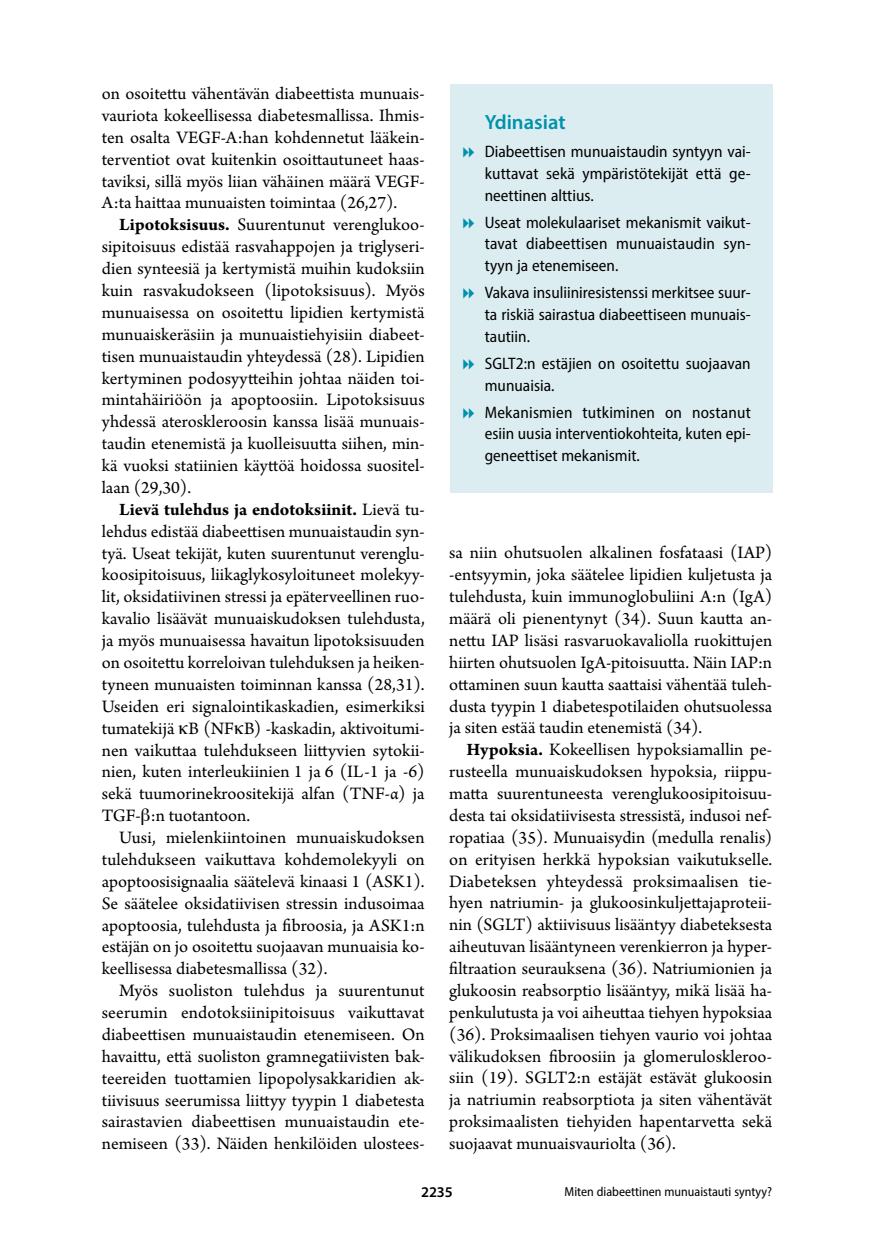
<style>
.page{position:relative;width:874px;height:1241px;background:#fff}
.page>*{position:absolute;margin:0;border:0;box-sizing:border-box;transform-origin:0 0}
.t1{font:600 20.65px "Myriad Pro";color:#0092ac}
.t2{font:18.38px/21.9px "Arno Pro";color:#000;text-align:justify}
.t3{font:semi-condensed 16.62px/21.9px "Myriad Pro";color:#000;text-align:justify}
.t4{font:600 14.88px "Myriad Pro";color:#000}
.t5{font:semi-condensed 13.12px "Myriad Pro";color:#000}
.s1{font-weight:700}
</style>
<div class="page">
<div style="left:449px;top:84px;width:323px;height:409px;background:#dcedf1"></div>
<p class="t2" style="left:102px;top:84px;width:324px">on osoitettu vähentävän diabeettista munuais&shy;vauriota kokeellisessa diabetesmallissa. Ihmis&shy;ten osalta VEGF-A:han kohdennetut lääkein&shy;terventiot ovat kuitenkin osoittautuneet haas&shy;taviksi, sillä myös liian vähäinen määrä VEGF-A:ta haittaa munuaisten toimintaa (26,27).</p>
<p class="t2" style="left:102px;top:215px;width:324px;text-indent:17px"><span class="s1">Lipotoksisuus.</span> Suurentunut verenglukoo&shy;sipitoisuus edistää rasvahappojen ja triglyseri&shy;dien synteesiä ja kertymistä muihin kudoksiin kuin rasvakudokseen (lipotoksisuus). Myös munuaisessa on osoitettu lipidien kertymistä munuaiskeräsiin ja munuaistiehyisiin diabeet&shy;tisen munuaistaudin yhteydessä (28). Lipidien kertyminen podosyytteihin johtaa näiden toi&shy;mintahäiriöön ja apoptoosiin. Lipotoksisuus yhdessä ateroskleroosin kanssa lisää munuais&shy;taudin etenemistä ja kuolleisuutta siihen, min&shy;kä vuoksi statiinien käyttöä hoidossa suositel&shy;laan (29,30).</p>
<p class="t2" style="left:102px;top:499px;width:324px;text-indent:17px"><span class="s1">Lievä tulehdus ja endotoksiinit.</span> Lievä tu&shy;lehdus edistää diabeettisen munuaistaudin syn&shy;tyä. Useat tekijät, kuten suurentunut verenglu&shy;koosipitoisuus, liikaglykosyloituneet molekyy&shy;lit, oksidatiivinen stressi ja epäterveellinen ruo&shy;kavalio lisäävät munuaiskudoksen tulehdusta, ja myös munuaisessa havaitun lipotoksisuuden on osoitettu korreloivan tulehduksen ja heiken&shy;tyneen munuaisten toiminnan kanssa (28,31).<br>Useiden eri signalointikaskadien, esimerkiksi tumatekijä B (NF B) ‑kaskadin, aktivoitumi&shy;nen vaikuttaa tulehdukseen liittyvien sytokii&shy;nien, kuten interleukiinien 1 ja 6 (IL-1 ja ‑6) sekä tuumorinekroositekijä alfan (TNF-α) ja TGF- :n tuotantoon.</p>
<p class="t2" style="left:102px;top:827px;width:324px;text-indent:17px">Uusi, mielenkiintoinen munuaiskudoksen tulehdukseen vaikuttava kohdemolekyyli on apoptoosisignaalia säätelevä kinaasi 1 (ASK1).<br>Se säätelee oksidatiivisen stressin indusoimaa apoptoosia, tulehdusta ja fibroosia, ja ASK1:n estäjän on jo osoitettu suojaavan munuaisia ko&shy;keellisessa diabetesmallissa (32).</p>
<p class="t2" style="left:102px;top:980px;width:324px;text-indent:17px">Myös suoliston tulehdus ja suurentunut seerumin endotoksiinipitoisuus vaikuttavat diabeettisen munuaistaudin etenemiseen. On havaittu, että suoliston gramnegatiivisten bak&shy;teereiden tuottamien lipopolysakkaridien ak&shy;tiivisuus seerumissa liittyy tyypin 1 diabetesta sairastavien diabeettisen munuaistaudin ete&shy;nemiseen (33). Näiden henkilöiden ulostees-</p>
<p class="t1" style="left:484px;top:109px;width:82px">Ydinasiat</p>
<p class="t3" style="left:484px;top:140px;width:267px">Diabeettisen munuaistaudin syntyyn vai&shy;kuttavat sekä ympäristötekijät että ge&shy;neettinen alttius.</p>
<p class="t3" style="left:484px;top:211px;width:267px">Useat molekulaariset mekanismit vaikut&shy;tavat diabeettisen munuaistaudin syn&shy;tyyn ja etenemiseen.</p>
<p class="t3" style="left:484px;top:281px;width:267px">Vakava insuliiniresistenssi merkitsee suur&shy;ta riskiä sairastua diabeettiseen munuais&shy;tautiin.</p>
<p class="t3" style="left:484px;top:352px;width:267px">SGLT2:n estäjien on osoitettu suojaavan munuaisia.</p>
<p class="t3" style="left:484px;top:401px;width:267px">Mekanismien tutkiminen on nostanut esiin uusia interventiokohteita, kuten epi&shy;geneettiset mekanismit.</p>
<p class="t2" style="left:449px;top:542px;width:324px">sa niin ohutsuolen alkalinen fosfataasi (IAP) ‑entsyymin, joka säätelee lipidien kuljetusta ja tulehdusta, kuin immunoglobuliini A:n (IgA) määrä oli pienentynyt (34). Suun kautta an&shy;nettu IAP lisäsi rasvaruokavaliolla ruokittujen hiirten ohutsuolen IgA-pitoisuutta. Näin IAP:n ottaminen suun kautta saattaisi vähentää tuleh&shy;dusta tyypin 1 diabetespotilaiden ohutsuolessa ja siten estää taudin etenemistä (34).</p>
<p class="t2" style="left:449px;top:739px;width:324px;text-indent:17px"><span class="s1">Hypoksia.</span> Kokeellisen hypoksiamallin pe&shy;rusteella munuaiskudoksen hypoksia, riippu&shy;matta suurentuneesta verenglukoosipitoisuu&shy;desta tai oksidatiivisesta stressistä, indusoi nef&shy;ropatiaa (35). Munuaisydin (medulla renalis) on erityisen herkkä hypoksian vaikutukselle.<br>Diabeteksen yhteydessä proksimaalisen tie&shy;hyen natriumin- ja glukoosinkuljettajaproteii&shy;nin (SGLT) aktiivisuus lisääntyy diabeteksesta aiheutuvan lisääntyneen verenkierron ja hyper&shy;filtraation seurauksena (36). Natriumionien ja glukoosin reabsorptio lisääntyy, mikä lisää ha&shy;penkulutusta ja voi aiheuttaa tiehyen hypoksiaa (36). Proksimaalisen tiehyen vaurio voi johtaa välikudoksen fibroosiin ja glomeruloskleroo&shy;siin (19). SGLT2:n estäjät estävät glukoosin ja natriumin reabsorptiota ja siten vähentävät proksimaalisten tiehyiden hapentarvetta sekä suojaavat munuaisvauriolta (36).</p>
<p class="t5" style="left:564px;top:1183px;width:209px">Miten diabeettinen munuaistauti syntyy?</p>
<p class="t4" style="left:421px;top:1182px;width:33px">2235</p>
</div>
